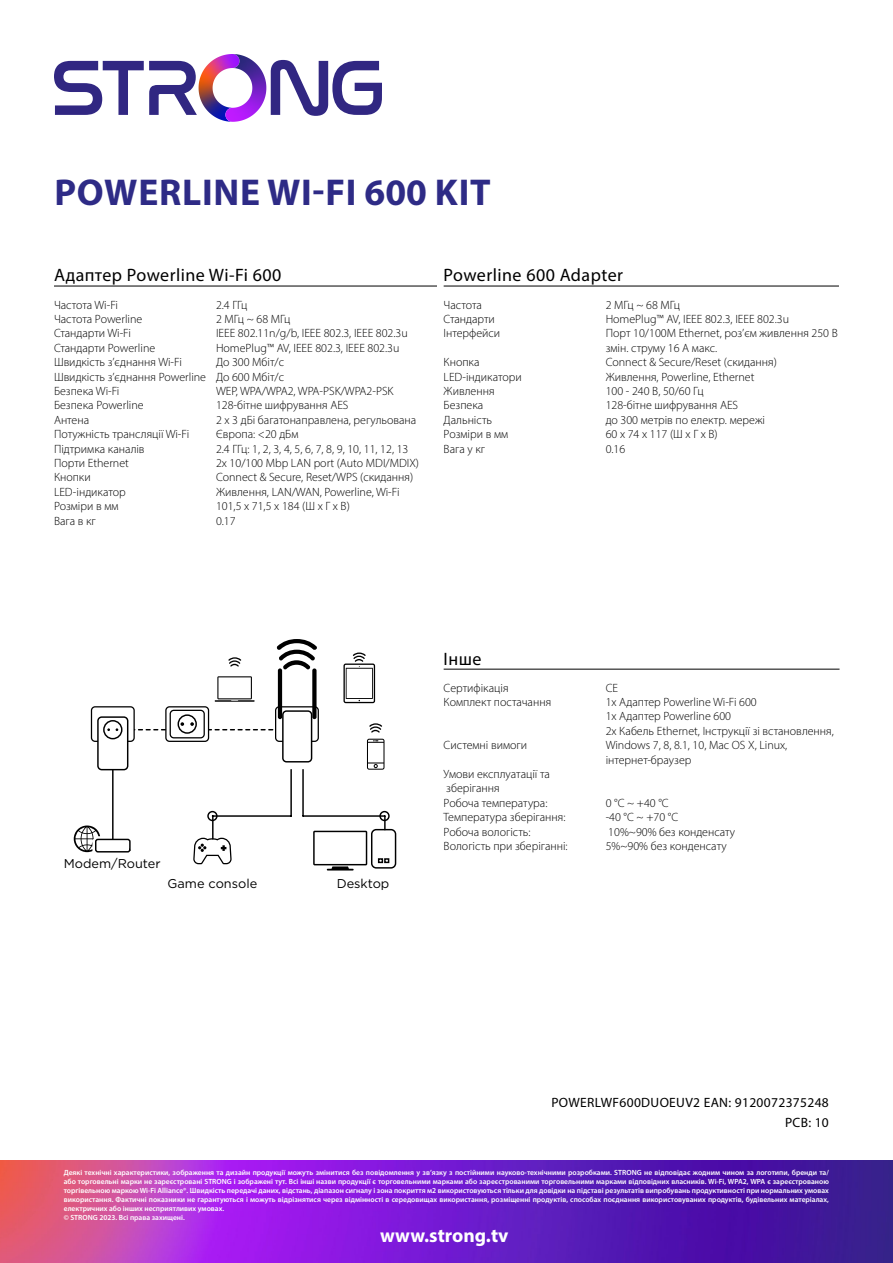
<style>
.page{position:relative;width:893px;height:1263px;background:#fff}
.page>*{position:absolute;margin:0;border:0;box-sizing:border-box;transform-origin:0 0}
.t1{font:700 37.5px "Myriad Pro";letter-spacing:.02em;color:#2e2b86}
.t2{font:700 19.5px "Myriad Pro";color:#fff}
.t3{font:18px "Myriad Pro";letter-spacing:.025em;color:#000}
.t4{font:13.5px/19.2px "Myriad Pro";letter-spacing:.025em;color:#000;text-align:right}
.t5{font:12.75px "Gotham";color:#000}
.t6{font:300 12px/14.4px "Myriad Pro";color:#000}
.t7{font:600 7.5px/9px "Myriad Pro";color:#fff}
</style>
<div class="page">
<img style="left:0;top:1161px;width:893px;height:102px">
<svg style="left:271px;top:60px;width:111px;height:56px"></svg>
<svg style="left:54px;top:54px;width:198px;height:68px"></svg>
<div style="left:275px;top:706px;width:44px;height:36px;border:1px solid #000;border-radius:4px"></div>
<div style="left:91px;top:706px;width:44px;height:36px;border:1px solid #000;border-radius:4px"></div>
<div style="left:165px;top:706px;width:44px;height:36px;border:1px solid #000;border-radius:4px"></div>
<hr style="left:290px;top:770px;width:2px;height:46px;background:#000">
<hr style="left:302px;top:770px;width:2px;height:46px;background:#000">
<hr style="left:112px;top:770px;width:2px;height:69px;background:#000">
<div style="left:95px;top:839px;width:36px;height:13px;border:1px solid #000;border-radius:2px"></div>
<svg style="left:343px;top:652px;width:32px;height:51px"></svg>
<svg style="left:215px;top:676px;width:39px;height:26px"></svg>
<svg style="left:228px;top:657px;width:13px;height:10px"></svg>
<svg style="left:367px;top:739px;width:17px;height:31px"></svg>
<svg style="left:369px;top:723px;width:13px;height:10px"></svg>
<svg style="left:277px;top:639px;width:40px;height:31px"></svg>
<svg style="left:193px;top:810px;width:203px;height:61px"></svg>
<svg style="left:74px;top:825px;width:26px;height:27px"></svg>
<hr style="left:278px;top:668px;width:4px;height:51px;background:#000;border-radius:2px">
<div style="left:312px;top:668px;width:5px;height:51px;background:#000;border-radius:2px"></div>
<svg style="left:96px;top:709px;width:217px;height:62px"></svg>
<hr style="left:54px;top:286px;width:383px;height:1px;background:#000">
<hr style="left:444px;top:286px;width:395px;height:1px;background:#000">
<hr style="left:444px;top:669px;width:395px;height:1px;background:#000">
<h1 class="t1" style="left:54px;top:167px;width:438px">POWERLINE WI-FI 600 KIT</h1>
<h3 class="t3" style="left:54px;top:264px;width:229px">Адаптер Powerline Wi-Fi 600</h3>
<p class="t6" style="left:54px;top:297px;width:66px">Частота Wi-Fi</p>
<p class="t6" style="left:216px;top:297px;width:33px">2.4 ГГц</p>
<p class="t6" style="left:54px;top:312px;width:90px">Частота Powerline</p>
<p class="t6" style="left:216px;top:312px;width:76px">2 МГц ~ 68 МГц</p>
<p class="t6" style="left:54px;top:326px;width:78px">Стандарти Wi-Fi</p>
<p class="t6" style="left:216px;top:326px;width:193px">IEEE 802.11n/g/b, IEEE 802.3, IEEE 802.3u</p>
<p class="t6" style="left:54px;top:340px;width:103px">Стандарти Powerline</p>
<p class="t6" style="left:216px;top:340px;width:185px">HomePlug™ AV, IEEE 802.3, IEEE 802.3u</p>
<p class="t6" style="left:54px;top:355px;width:129px">Швидкість з’єднання Wi-Fi</p>
<p class="t6" style="left:54px;top:355px;width:232px;text-align:justify;text-indent:162px">До 300 Мбіт/с Швидкість з’єднання Powerline До 600 Мбіт/с Безпека Wi-Fi</p>
<p class="t6" style="left:216px;top:384px;width:179px">WEP, WPA/WPA2, WPA-PSK/WPA2-PSK</p>
<p class="t6" style="left:54px;top:398px;width:91px">Безпека Powerline</p>
<p class="t6" style="left:216px;top:398px;width:134px">128-бітне шифрування AES</p>
<p class="t6" style="left:54px;top:412px;width:37px">Антена</p>
<p class="t6" style="left:216px;top:412px;width:202px">2 x 3 дБі багатонаправлена, регульована</p>
<p class="t6" style="left:54px;top:427px;width:137px">Потужність трансляції Wi-Fi</p>
<p class="t6" style="left:216px;top:427px;width:84px">Європа: &lt;20 дБм</p>
<p class="t6" style="left:54px;top:441px;width:92px">Підтримка каналів</p>
<p class="t6" style="left:216px;top:441px;width:194px">2.4 ГГц: 1, 2, 3, 4, 5, 6, 7, 8, 9, 10, 11, 12, 13</p>
<p class="t6" style="left:54px;top:456px;width:76px">Порти Ethernet</p>
<p class="t6" style="left:216px;top:456px;width:205px">2x 10/100 Mbp LAN port (Auto MDI/MDIX)</p>
<p class="t6" style="left:54px;top:470px;width:38px">Кнопки</p>
<p class="t6" style="left:216px;top:470px;width:199px">Connect &amp; Secure, Reset/WPS (скидання)</p>
<p class="t6" style="left:54px;top:484px;width:73px">LED-індикатор</p>
<p class="t6" style="left:216px;top:484px;width:185px">Живлення, LAN/WAN, Powerline, Wi-Fi</p>
<p class="t6" style="left:54px;top:499px;width:66px">Розміри в мм</p>
<p class="t6" style="left:216px;top:499px;width:135px">101,5 x 71,5 x 184 (Ш x Г x В)</p>
<p class="t6" style="left:54px;top:513px;width:43px">Вага в кг</p>
<p class="t6" style="left:216px;top:513px;width:21px">0.17</p>
<h3 class="t3" style="left:444px;top:264px;width:181px">Powerline 600 Adapter</h3>
<p class="t6" style="left:444px;top:297px;width:40px">Частота</p>
<p class="t6" style="left:606px;top:297px;width:76px">2 МГц ~ 68 МГц</p>
<p class="t6" style="left:444px;top:312px;width:53px">Стандарти</p>
<p class="t6" style="left:606px;top:312px;width:185px">HomePlug™ AV, IEEE 802.3, IEEE 802.3u</p>
<p class="t6" style="left:444px;top:326px;width:58px">Інтерфейси</p>
<p class="t6" style="left:606px;top:326px;width:234px">Порт 10/100M Ethernet, роз’єм живлення 250 В змін. струму 16 А макс.</p>
<p class="t6" style="left:444px;top:355px;width:37px">Кнопка</p>
<p class="t6" style="left:606px;top:355px;width:173px">Connect &amp; Secure/Reset (скидання)</p>
<p class="t6" style="left:444px;top:369px;width:80px">LED-індикатори</p>
<p class="t6" style="left:606px;top:369px;width:150px">Живлення, Powerline, Ethernet</p>
<p class="t6" style="left:444px;top:384px;width:52px">Живлення</p>
<p class="t6" style="left:606px;top:384px;width:99px">100 - 240 В, 50/60 Гц</p>
<p class="t6" style="left:444px;top:398px;width:41px">Безпека</p>
<p class="t6" style="left:606px;top:398px;width:134px">128-бітне шифрування AES</p>
<p class="t6" style="left:444px;top:412px;width:50px">Дальність</p>
<p class="t6" style="left:606px;top:412px;width:161px">до 300 метрів по електр. мережі</p>
<p class="t6" style="left:444px;top:427px;width:66px">Розміри в мм</p>
<p class="t6" style="left:606px;top:427px;width:114px">60 x 74 x 117 (Ш x Г x В)</p>
<p class="t6" style="left:444px;top:441px;width:43px">Вага у кг</p>
<p class="t6" style="left:606px;top:441px;width:21px">0.16</p>
<p class="t5" style="left:64px;top:855px;width:98px">Modem/Router</p>
<p class="t5" style="left:168px;top:875px;width:91px">Game console</p>
<p class="t5" style="left:337px;top:875px;width:54px">Desktop</p>
<h3 class="t3" style="left:444px;top:647px;width:39px">Інше</h3>
<p class="t6" style="left:444px;top:680px;width:66px">Сертифікація</p>
<p class="t6" style="left:606px;top:680px;width:14px">CE</p>
<p class="t6" style="left:444px;top:695px;width:109px">Комплект постачання</p>
<p class="t6" style="left:606px;top:695px;width:230px">1x Адаптер Powerline Wi-Fi 600<br>1x Адаптер Powerline 600<br>2x Кабель Ethernet, Інструкції зі встановлення,</p>
<p class="t6" style="left:444px;top:738px;width:85px">Системні вимоги</p>
<p class="t6" style="left:606px;top:738px;width:183px">Windows 7, 8, 8.1, 10, Mac OS X, Linux, інтернет-браузер</p>
<p class="t6" style="left:444px;top:767px;width:108px">Умови експлуатації та зберігання<br>Робоча температура:</p>
<p class="t6" style="left:606px;top:795px;width:65px">0 °C ~ +40 °C</p>
<p class="t6" style="left:444px;top:810px;width:123px">Температура зберігання:</p>
<p class="t6" style="left:606px;top:810px;width:74px">-40 °C ~ +70 °C</p>
<p class="t6" style="left:444px;top:824px;width:88px">Робоча вологість:</p>
<p class="t6" style="left:608px;top:824px;width:128px">10%~90% без конденсату</p>
<p class="t6" style="left:444px;top:839px;width:126px">Вологість при зберіганні:</p>
<p class="t6" style="left:606px;top:839px;width:123px">5%~90% без конденсату</p>
<p class="t4" style="left:551px;top:1093px;width:279px">POWERLWF600DUOEUV2 EAN: 9120072375248<br>PCB: 10</p>
<p class="t7" style="left:64px;top:1168px;width:767px">Деякі технічні характеристики, зображення та дизайн продукції можуть змінитися без повідомлення у зв’язку з постійними науково-технічними розробками. STRONG не відповідає жодним чином за логотипи, бренди та/ або торговельні марки не зареєстровані STRONG і зображені тут. Всі інші назви продукції є торговельними марками або зареєстрованими торговельними марками відповідних власників. Wi-Fi, WPA2, WPA є зареєстрованою торгівельною маркою Wi-Fi Alliance®. Швидкість передачі даних, відстань, діапазон сигналу і зона покриття м2 використовуються тільки для довідки на підставі результатів випробувань продуктивності при нормальних умовах використання. Фактичні показники не гарантуються і можуть відрізнятися через відмінності в середовищах використання, розміщенні продуктів, способах поєднання використовуваних продуктів, будівельних матеріалах, електричних або інших несприятливих умовах.<br>© STRONG 2023. Всі права захищені.</p>
<h2 class="t2" style="left:380px;top:1223px;width:130px">www.strong.tv</h2>
</div>
